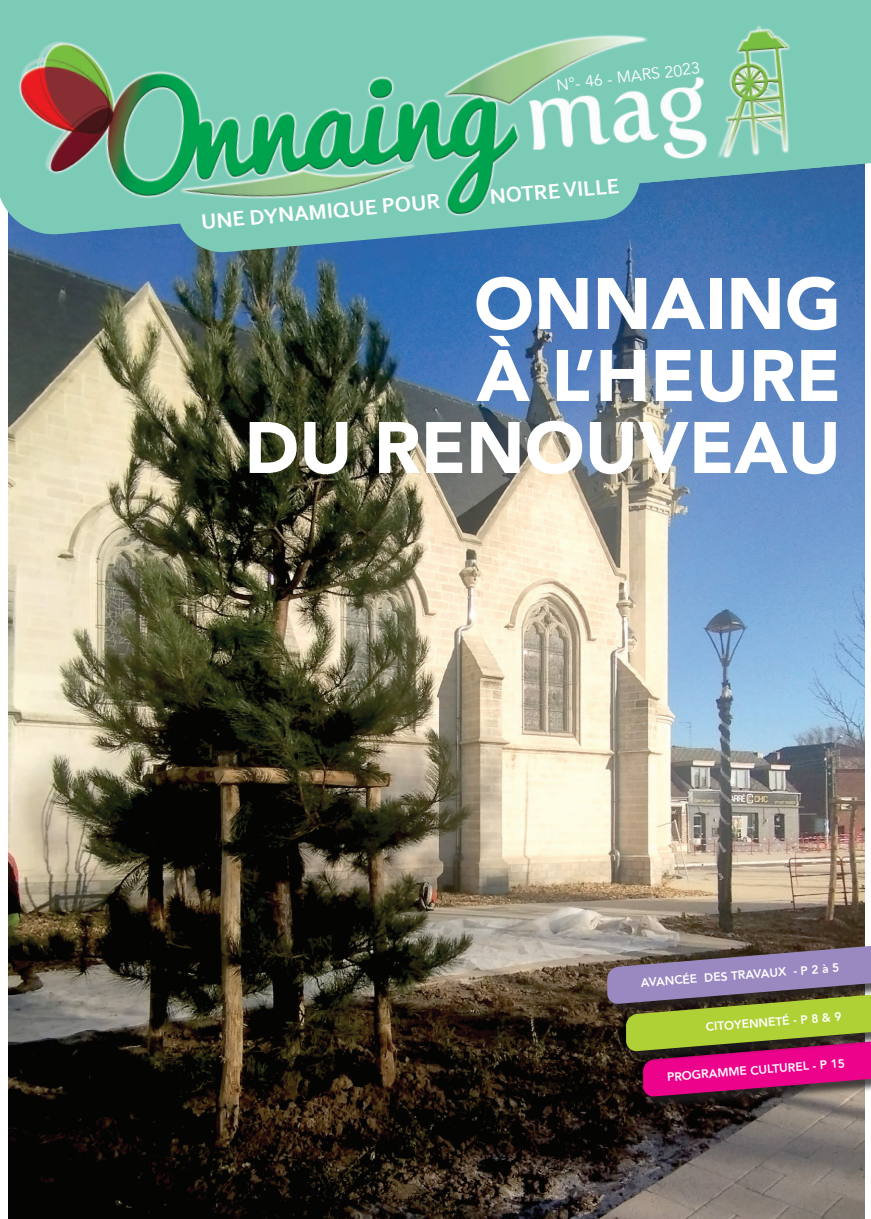
<style>
.page{position:relative;width:871px;height:1219px;background:#fff}
.page>*{position:absolute;margin:0;border:0;box-sizing:border-box;transform-origin:0 0}
.t1{font:900 72px/72px "Avenir";color:#fff;text-align:right}
.t2{font:700 22px "Corbel";color:#fff}
.t3{font:16px "Avenir";color:#fff}
.t4{font:800 12px "Avenir";color:#fff}
</style>
<div class="page">
<img style="left:9px;top:237px;width:855px;height:982px">
<svg style="left:0;top:0;width:870px;height:237px;fill:#7ccbb7"></svg>
<img style="left:14px;top:0;width:791px;height:258px">
<div style="left:644px;top:1038px;width:226px;height:71px;background:#231f20;opacity:.75"></div>
<svg style="left:607px;top:943px;width:263px;height:154px"></svg>
<h2 class="t2" style="left:200px;top:208px;width:241px;rotate:-5deg">UNE DYNAMIQUE POUR</h2>
<h3 class="t3" style="left:555px;top:76px;width:146px;rotate:-7deg">N°- 46 - MARS 2023</h3>
<h2 class="t2" style="left:488px;top:183px;width:131px;rotate:-5deg">NOTRE VILLE</h2>
<h1 class="t1" style="left:244px;top:266px;width:598px">ONNAING<br>À L’HEURE<br>DU RENOUVEAU</h1>
<p class="t4" style="left:640px;top:973px;width:200px;rotate:-4deg">AVANCÉE DES TRAVAUX - P 2 à 5</p>
<p class="t4" style="left:705px;top:1017px;width:137px;rotate:-4deg">CITOYENNETÉ - P 8 &amp; 9</p>
<p class="t4" style="left:666px;top:1067px;width:180px;rotate:-4deg">PROGRAMME CULTUREL - P 15</p>
</div>
